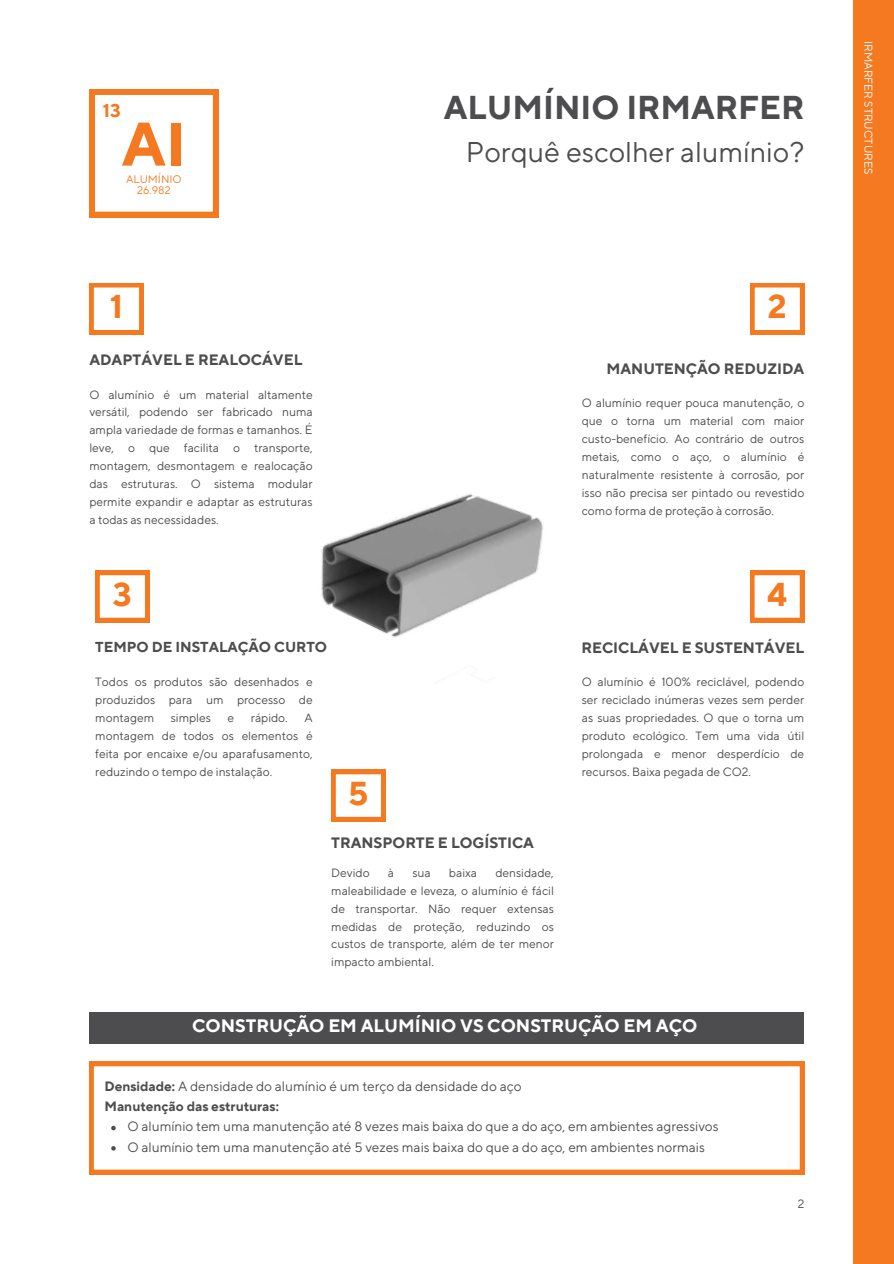
<style>
.page{position:relative;width:894px;height:1264px;background:#fff}
.page>*{position:absolute;margin:0;border:0;box-sizing:border-box;transform-origin:0 0}
.t1{font:700 61.35px "TT Norms Pro";color:#f47920}
.t2{font:700 33px "TT Norms Pro";color:#4d4d4f}
.t3{font:700 33px "TT Norms Pro";color:#f47920}
.t4{font:28.5px "TT Norms Pro";color:#4d4d4f}
.t5{font:700 18.45px "TT Norms Pro";color:#f47920}
.t6{font:700 18px "TT Norms Pro";color:#fff}
.t7{font:700 15px "TT Norms Pro";color:#4d4d4f}
.t8{font:700 14.4px "TT Norms Pro";color:#4d4d4f}
.t9{font:13.5px/20.2px "TT Norms Pro";color:#4d4d4f}
.t10{font:12px/18px "TT Norms Pro";color:#4d4d4f;text-align:justify}
.t11{font:11.25px "TT Norms Pro";color:#fff}
.t12{font:10.8px/10.8px "TT Norms Pro";color:#f47920;text-align:center}
.s1{font-weight:700}
</style>
<div class="page">
<svg style="left:89px;top:89px;width:129px;height:128px"></svg>
<svg style="left:95px;top:570px;width:54px;height:52px"></svg>
<svg style="left:89px;top:283px;width:54px;height:51px"></svg>
<svg style="left:750px;top:283px;width:54px;height:51px"></svg>
<img style="left:320px;top:493px;width:224px;height:145px">
<svg style="left:89px;top:1061px;width:715px;height:113px"></svg>
<svg style="left:111px;top:1125px;width:5px;height:5px"></svg>
<svg style="left:111px;top:1146px;width:5px;height:4px"></svg>
<div style="left:89px;top:1012px;width:715px;height:31px;background:#4d4d4f"></div>
<svg style="left:750px;top:570px;width:53px;height:52px"></svg>
<svg style="left:331px;top:769px;width:54px;height:52px"></svg>
<div style="left:852px;top:0;width:41px;height:1263px;background:#f47920"></div>
<h3 class="t5" style="left:103px;top:100px;width:19px">13</h3>
<h1 class="t1" style="left:122px;top:107px;width:66px">AI</h1>
<p class="t12" style="left:126px;top:175px;width:57px">ALUMÍNIO<br>26.982</p>
<h2 class="t3" style="left:110px;top:287px;width:14px">1</h2>
<p class="t7" style="left:89px;top:351px;width:214px">ADAPTÁVEL E REALOCÁVEL</p>
<p class="t10" style="left:89px;top:386px;width:225px">O alumínio é um material altamente versátil, podendo ser fabricado numa ampla variedade de formas e tamanhos. É leve, o que facilita o transporte, montagem, desmontagem e realocação das estruturas. O sistema modular permite expandir e adaptar as estruturas a todas as necessidades.</p>
<h2 class="t3" style="left:113px;top:574px;width:20px">3</h2>
<p class="t8" style="left:95px;top:638px;width:233px">TEMPO DE INSTALAÇÃO CURTO</p>
<p class="t10" style="left:95px;top:673px;width:219px">Todos os produtos são desenhados e produzidos para um processo de montagem</p>
<p class="t10" style="left:95px;top:709px;width:219px;text-indent:209px">A montagem de todos os elementos é feita por encaixe e/ou aparafusamento, reduzindo o tempo de instalação.</p>
<p class="t10" style="left:171px;top:709px;width:42px">simples</p>
<p class="t10" style="left:227px;top:709px;width:8px">e</p>
<p class="t10" style="left:251px;top:709px;width:38px">rápido.</p>
<h2 class="t3" style="left:348px;top:773px;width:21px">5</h2>
<h2 class="t2" style="left:443px;top:87px;width:362px">ALUMÍNIO IRMARFER</h2>
<h3 class="t4" style="left:465px;top:135px;width:340px">Porquê escolher alumínio?</h3>
<h2 class="t3" style="left:767px;top:287px;width:20px">2</h2>
<p class="t7" style="left:606px;top:359px;width:199px">MANUTENÇÃO REDUZIDA</p>
<p class="t10" style="left:581px;top:394px;width:224px">O alumínio requer pouca manutenção, o que o torna um material com maior custo-benefício. Ao contrário de outros metais, como o aço, o alumínio é naturalmente resistente à corrosão, por isso não precisa ser pintado ou revestido como forma de proteção à corrosão.</p>
<h2 class="t3" style="left:767px;top:574px;width:21px">4</h2>
<p class="t7" style="left:581px;top:639px;width:224px">RECICLÁVEL E SUSTENTÁVEL</p>
<p class="t10" style="left:581px;top:673px;width:224px">O alumínio é 100% reciclável, podendo ser reciclado inúmeras vezes sem perder as suas propriedades. O que o torna um produto ecológico. Tem uma vida útil prolongada e menor desperdício de recursos. Baixa pegada de CO2.</p>
<p class="t7" style="left:331px;top:833px;width:204px">TRANSPORTE E LOGÍSTICA</p>
<p class="t10" style="left:331px;top:864px;width:40px">Devido</p>
<p class="t10" style="left:388px;top:864px;width:8px">à</p>
<p class="t10" style="left:412px;top:864px;width:20px">sua</p>
<p class="t10" style="left:449px;top:864px;width:30px">baixa</p>
<p class="t10" style="left:331px;top:864px;width:224px;text-indent:164px">densidade, maleabilidade e leveza, o alumínio é fácil de transportar. Não requer extensas medidas de proteção, reduzindo os custos de transporte, além de ter menor impacto ambiental.</p>
<h3 class="t6" style="left:192px;top:1014px;width:506px">CONSTRUÇÃO EM ALUMÍNIO VS CONSTRUÇÃO EM AÇO</h3>
<p class="t9" style="left:104px;top:1076px;width:418px"><span class="s1">Densidade:</span> A densidade do alumínio é um terço da densidade do aço<br><span class="s1">Manutenção das estruturas:</span></p>
<p class="t9" style="left:127px;top:1117px;width:592px">O alumínio tem uma manutenção até 8 vezes mais baixa do que a do aço, em ambientes agressivos<br>O alumínio tem uma manutenção até 5 vezes mais baixa do que a do aço, em ambientes normais</p>
<p class="t10" style="left:797px;top:1195px;width:8px">2</p>
<p class="t11" style="left:874px;top:41px;width:135px;rotate:90deg">IRMARFER STRUCTURES</p>
</div>
